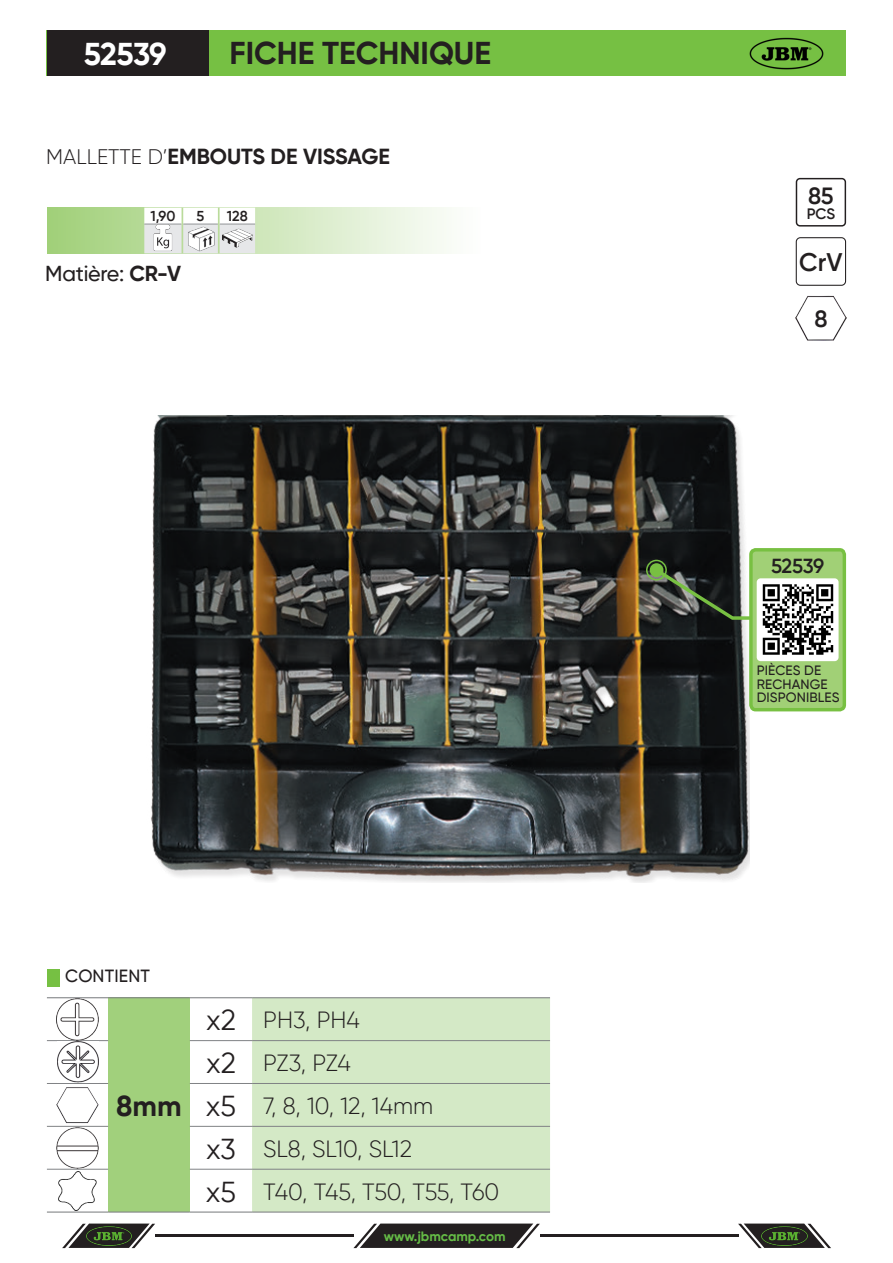
<style>
.page{position:relative;width:893px;height:1263px;background:#fff}
.page>*{position:absolute;margin:0;border:0;box-sizing:border-box;transform-origin:0 0}
.t1{font:700 31.5px "Gilroy";color:#231f20}
.t2{font:700 31.5px "Gilroy";letter-spacing:-.025em;color:#fff}
.t3{font:28.8px "Gilroy";color:#231f20}
.t4{font:700 28.8px "Gilroy";color:#231f20}
.t5{font:600 25.35px "Gilroy";color:#231f20}
.Descripciones_tablas{font:300 23.4px "Gilroy";letter-spacing:-.005em;color:#231f20}
.t6{font:600 23.4px "Gilroy";color:#231f20}
.TÍTULO{font:700 21.75px "Gilroy";color:#231f20}
.t7{font:500 21.6px "Gilroy";letter-spacing:-.01em;color:#231f20}
.t8{font:600 20.25px "Gilroy";letter-spacing:-.025em;color:#231f20}
.t9{font:500 17.7px "Gilroy";letter-spacing:.01em;color:#231f20}
.t10{font:600 15px "Gilroy";color:#231f20}
.t11{font:600 14.4px "Gilroy";color:#231f20}
.t12{font:500 13.5px/13.5px "Gilroy";letter-spacing:.01em;color:#231f20}
.t13{font:700 13.5px "Gilroy";color:#65bc46}
.s1{font-weight:300;font-size:21px}
.s2{font-weight:700}
</style>
<div class="page">
<hr style="left:155px;top:1234px;width:198px;height:3px;background:#231f20">
<hr style="left:540px;top:1234px;width:198px;height:3px;background:#231f20">
<svg style="left:353px;top:1223px;width:187px;height:25px;background:#484546"></svg>
<svg style="left:62px;top:1223px;width:93px;height:25px"></svg>
<svg style="left:738px;top:1223px;width:93px;height:25px"></svg>
<img style="left:85px;top:1225px;width:48px;height:21px">
<img style="left:760px;top:1225px;width:48px;height:21px">
<img style="left:151px;top:415px;width:598px;height:467px">
<svg style="left:47px;top:31px;width:799px;height:45px;background:#639c3b"></svg>
<svg style="left:47px;top:969px;width:13px;height:17px"></svg>
<svg style="left:47px;top:207px;width:400px;height:47px;background:#d4e8c4"></svg>
<hr style="left:218px;top:224px;width:2px;height:29px;background:#badb9b">
<img style="left:149px;top:224px;width:28px;height:28px">
<img style="left:188px;top:225px;width:27px;height:27px">
<img style="left:222px;top:224px;width:31px;height:28px">
<div style="left:646px;top:560px;width:21px;height:20px;border:2px solid #76c043;border-radius:50%"></div>
<svg style="left:652px;top:565px;width:97px;height:56px;background:#424940"></svg>
<div style="left:650px;top:563px;width:13px;height:14px;background:#78c042;border-radius:50%"></div>
<div style="left:751px;top:550px;width:93px;height:160px;background:#a1d076;border-radius:5px"></div>
<div style="left:749px;top:548px;width:97px;height:163px;border:3px solid #78c042;border-radius:5px"></div>
<img style="left:796px;top:295px;width:50px;height:46px">
<div style="left:796px;top:178px;width:50px;height:49px;border:1px solid #231f20;border-radius:4px"></div>
<div style="left:796px;top:237px;width:50px;height:49px;border:1px solid #231f20;border-radius:4px"></div>
<img style="left:748px;top:36px;width:77px;height:35px">
<img style="left:757px;top:578px;width:82px;height:83px">
<div style="left:108px;top:998px;width:82px;height:214px;background:#a1d07c"></div>
<div style="left:252px;top:998px;width:298px;height:213px;background:#d4e9c6"></div>
<hr style="left:47px;top:997px;width:61px;height:1px;background:#808285">
<hr style="left:108px;top:997px;width:82px;height:1px;background:#808285">
<hr style="left:108px;top:1211px;width:82px;height:1px;background:#808285">
<hr style="left:190px;top:997px;width:62px;height:1px;background:#808285">
<hr style="left:252px;top:997px;width:298px;height:1px;background:#808285">
<hr style="left:47px;top:1211px;width:61px;height:1px;background:#808285">
<hr style="left:190px;top:1211px;width:62px;height:1px;background:#808285">
<hr style="left:252px;top:1211px;width:298px;height:1px;background:#808285">
<hr style="left:47px;top:1040px;width:61px;height:1px;background:#808285">
<hr style="left:190px;top:1040px;width:62px;height:1px;background:#808285">
<hr style="left:252px;top:1040px;width:298px;height:1px;background:#808285">
<hr style="left:47px;top:1083px;width:61px;height:1px;background:#808285">
<hr style="left:190px;top:1083px;width:62px;height:1px;background:#808285">
<hr style="left:252px;top:1083px;width:298px;height:1px;background:#808285">
<hr style="left:47px;top:1126px;width:61px;height:1px;background:#808285">
<hr style="left:190px;top:1126px;width:62px;height:1px;background:#808285">
<hr style="left:252px;top:1126px;width:298px;height:1px;background:#808285">
<hr style="left:47px;top:1169px;width:61px;height:1px;background:#808285">
<hr style="left:190px;top:1169px;width:62px;height:1px;background:#808285">
<hr style="left:252px;top:1169px;width:298px;height:1px;background:#808285">
<img style="left:57px;top:998px;width:42px;height:42px">
<img style="left:57px;top:1042px;width:41px;height:40px">
<img style="left:57px;top:1087px;width:42px;height:37px">
<img style="left:57px;top:1128px;width:42px;height:41px">
<img style="left:59px;top:1172px;width:38px;height:39px">
<p class="t2" style="left:84px;top:34px;width:84px">52539</p>
<p class="t1" style="left:229px;top:33px;width:263px">FICHE TECHNIQUE</p>
<p class="TÍTULO" style="left:46px;top:143px;width:345px"><span class="s1">MALLETTE D’</span>EMBOUTS DE VISSAGE</p>
<p class="t11" style="left:150px;top:207px;width:26px">1,90</p>
<p class="t11" style="left:197px;top:207px;width:9px">5</p>
<p class="t11" style="left:227px;top:207px;width:22px">128</p>
<p class="t7" style="left:45px;top:260px;width:137px">Matière: <span class="s2">CR-V</span></p>
<p class="t9" style="left:65px;top:964px;width:86px">CONTIENT</p>
<p class="t4" style="left:116px;top:1088px;width:67px">8mm</p>
<p class="t3" style="left:206px;top:1003px;width:31px">x2</p>
<p class="Descripciones_tablas" style="left:263px;top:1006px;width:98px">PH3, PH4</p>
<p class="t3" style="left:206px;top:1045px;width:31px">x2</p>
<p class="Descripciones_tablas" style="left:263px;top:1049px;width:89px">PZ3, PZ4</p>
<p class="t3" style="left:206px;top:1088px;width:32px">x5</p>
<p class="Descripciones_tablas" style="left:263px;top:1091px;width:171px">7, 8, 10, 12, 14mm</p>
<p class="t3" style="left:206px;top:1131px;width:31px">x3</p>
<p class="Descripciones_tablas" style="left:263px;top:1134px;width:150px">SL8, SL10, SL12</p>
<p class="t3" style="left:206px;top:1174px;width:32px">x5</p>
<p class="Descripciones_tablas" style="left:263px;top:1177px;width:238px">T40, T45, T50, T55, T60</p>
<p class="t13" style="left:384px;top:1228px;width:123px">www.jbmcamp.com</p>
<p class="t6" style="left:808px;top:181px;width:27px">85</p>
<p class="t10" style="left:807px;top:204px;width:30px">PCS</p>
<p class="t5" style="left:799px;top:247px;width:45px">CrV</p>
<p class="t6" style="left:814px;top:304px;width:15px">8</p>
<p class="t8" style="left:771px;top:553px;width:55px">52539</p>
<p class="t12" style="left:757px;top:663px;width:84px">PIÈCES DE<br>RECHANGE<br>DISPONIBLES</p>
</div>
